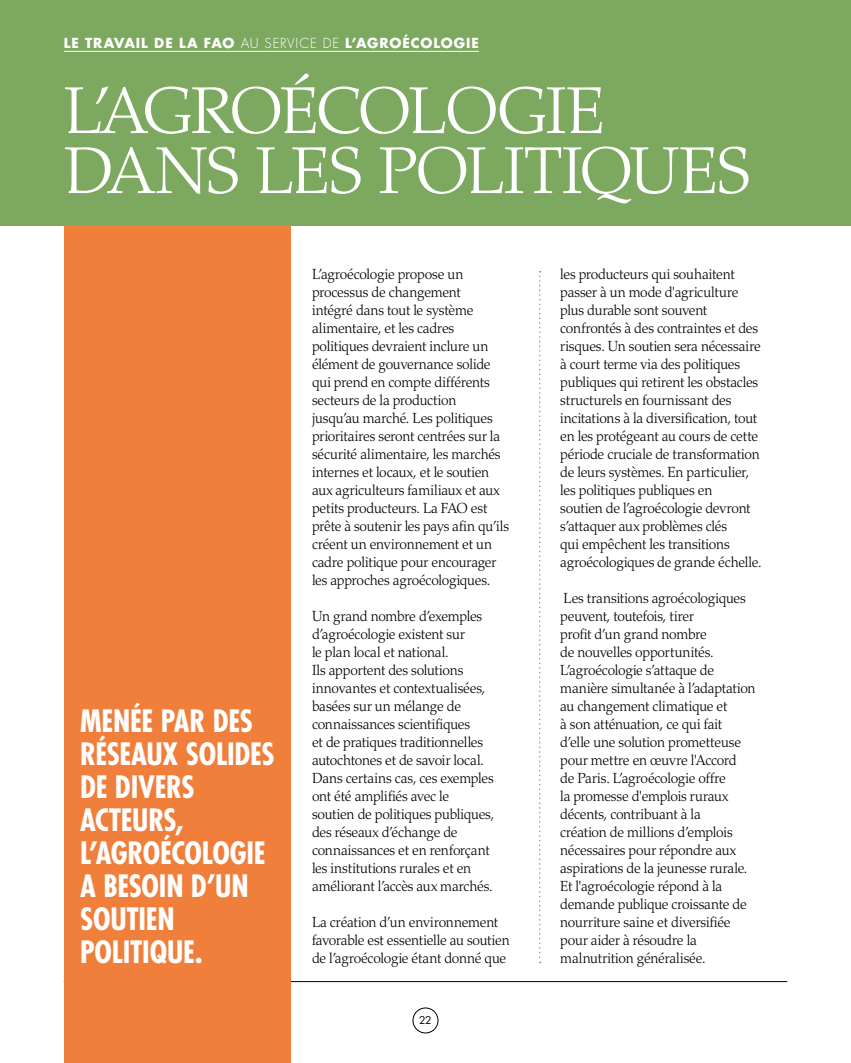
<style>
.page{position:relative;width:851px;height:1063px;background:#fff}
.page>*{position:absolute;margin:0;border:0;box-sizing:border-box;transform-origin:0 0}
.MAINTITLE{font:300 66px/60px "Palatino LT Std";letter-spacing:-.035em;color:#fff}
.PULLQUOTE{font:700 condensed 30px/33px "Futura Std";letter-spacing:-.01em;color:#fff}
.TEXT__FR{font:300 14.7px/18px "Palatino LT Std";letter-spacing:-.015em;color:#000;scale:.96 1}
.t1{font:700 13.5px "Futura Std";letter-spacing:.065em;color:#fff}
.t2{font:10.5px "Futura Std";color:#000}
.s1{font-weight:300}
</style>
<div class="page">
<div style="left:412px;top:1008px;width:26px;height:25px;border:1px solid #000;border-radius:50%"></div>
<hr style="left:64px;top:981px;width:723px;height:1px;background:#000">
<div style="left:0;top:0;width:850px;height:225px;background:#7da85f"></div>
<svg style="left:539px;top:271px;width:1px;height:692px"></svg>
<div style="left:64px;top:225px;width:227px;height:838px;background:#f07f3c"></div>
<hr style="left:64px;top:51px;width:415px;height:1px;background:#fff">
<p class="t1" style="left:64px;top:34px;width:416px">LE TRAVAIL DE LA FAO <span class="s1">AU SERVICE DE</span> L’AGROÉCOLOGIE</p>
<p class="MAINTITLE" style="left:64px;top:82px;width:690px">L’AGROÉCOLOGIE<br>DANS LES POLITIQUES</p>
<p class="PULLQUOTE" style="left:80px;top:705px;width:196px">MENÉE PAR DES<br>RÉSEAUX SOLIDES<br>DE DIVERS<br>ACTEURS,<br>L’AGROÉCOLOGIE<br>A BESOIN D’UN<br>SOUTIEN<br>POLITIQUE.</p>
<p class="TEXT__FR" style="left:312px;top:265px;width:207px">L’agroécologie propose un processus de changement<br>intégré dans tout le système alimentaire, et les cadres politiques devraient inclure un élément de gouvernance solide qui prend en compte différents secteurs de la production<br>jusqu’au marché. Les politiques prioritaires seront centrées sur la sécurité alimentaire, les marchés internes et locaux, et le soutien aux agriculteurs familiaux et aux petits producteurs. La FAO est prête à soutenir les pays afin qu’ils créent un environnement et un cadre politique pour encourager les approches agroécologiques.</p>
<p class="TEXT__FR" style="left:312px;top:607px;width:191px">Un grand nombre d’exemples d’agroécologie existent sur<br>le plan local et national.<br>Ils apportent des solutions innovantes et contextualisées, basées sur un mélange de connaissances scientifiques<br>et de pratiques traditionnelles autochtones et de savoir local.<br>Dans certains cas, ces exemples ont été amplifiés avec le soutien de politiques publiques, des réseaux d’échange de connaissances et en renforçant les institutions rurales et en améliorant l’accès aux marchés.</p>
<p class="TEXT__FR" style="left:312px;top:913px;width:207px">La création d’un environnement favorable est essentielle au soutien de l’agroécologie étant donné que</p>
<p class="t2" style="left:419px;top:1014px;width:14px">22</p>
<p class="TEXT__FR" style="left:560px;top:265px;width:211px">les producteurs qui souhaitent passer à un mode d'agriculture plus durable sont souvent confrontés à des contraintes et des risques. Un soutien sera nécessaire à court terme via des politiques publiques qui retirent les obstacles structurels en fournissant des incitations à la diversification, tout en les protégeant au cours de cette période cruciale de transformation de leurs systèmes. En particulier, les politiques publiques en<br>soutien de l’agroécologie devront s’attaquer aux problèmes clés<br>qui empêchent les transitions agroécologiques de grande échelle.</p>
<p class="TEXT__FR" style="left:560px;top:589px;width:205px">Les transitions agroécologiques peuvent, toutefois, tirer<br>profit d’un grand nombre<br>de nouvelles opportunités.<br>L’agroécologie s’attaque de manière simultanée à l’adaptation au changement climatique et<br>à son atténuation, ce qui fait d’elle une solution prometteuse pour mettre en œuvre l'Accord<br>de Paris. L’agroécologie offre<br>la promesse d'emplois ruraux décents, contribuant à la<br>création de millions d’emplois nécessaires pour répondre aux aspirations de la jeunesse rurale.<br>Et l'agroécologie répond à la demande publique croissante de nourriture saine et diversifiée pour aider à résoudre la malnutrition généralisée.</p>
</div>
